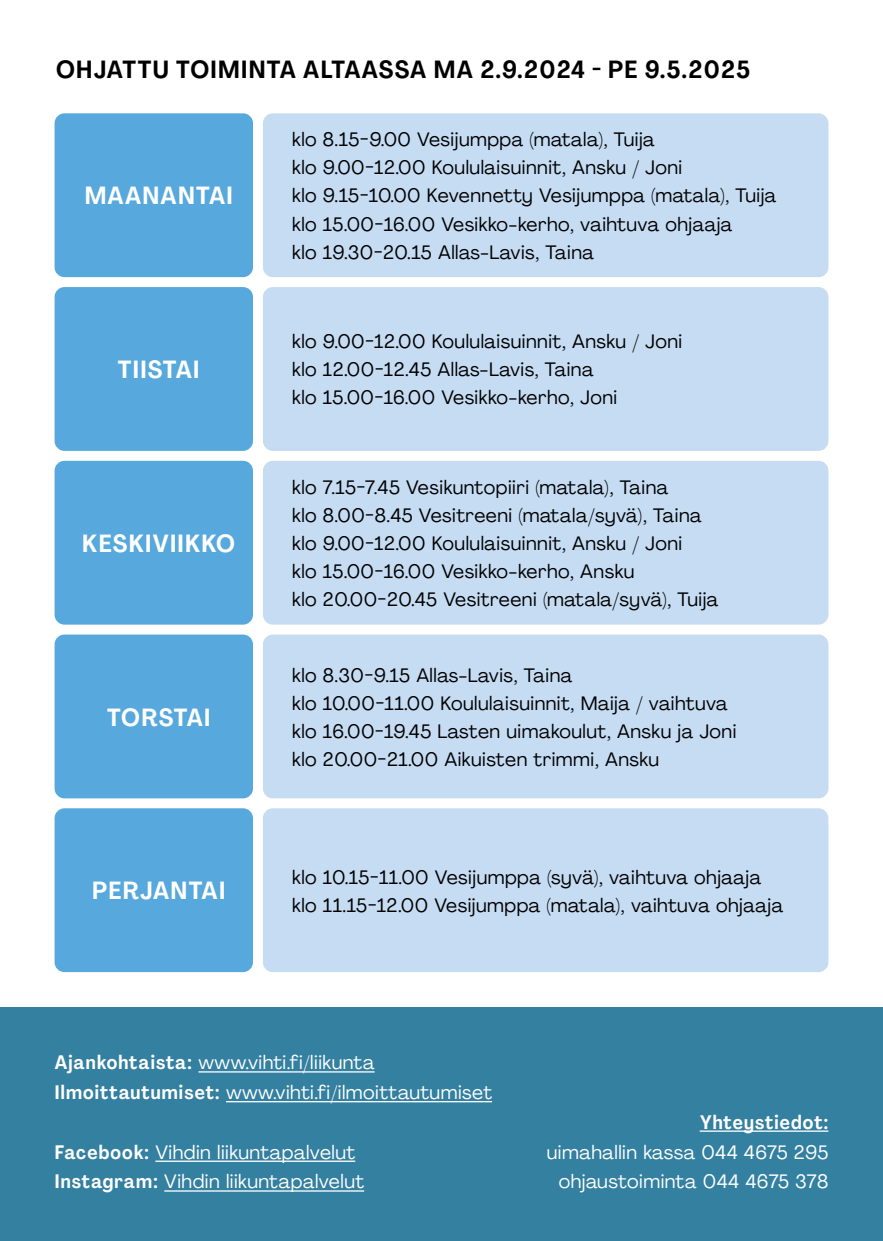
<style>
.page{position:relative;width:883px;height:1241px;background:#fff}
.page>*{position:absolute;margin:0;border:0;box-sizing:border-box;transform-origin:0 0}
.t1{font:700 24.5px "Agrandir Text";letter-spacing:.025em;color:#000}
.t2{font:700 24.5px "Agrandir Text";letter-spacing:.025em;color:#fff}
.t3{font:19.25px/28px "Agrandir";letter-spacing:.025em;color:#000}
.t4{font:19.25px/29.8px "Agrandir";letter-spacing:.025em;color:#fff}
.t5{font:700 19.25px "Agrandir Text";letter-spacing:.025em;color:#fff}
.s1{font-family:"Agrandir Text";font-weight:700}
</style>
<div class="page">
<div style="left:0;top:1007px;width:883px;height:233px;background:#3480a0"></div>
<hr style="left:198px;top:1071px;width:177px;height:1px;background:#fff">
<hr style="left:226px;top:1100px;width:266px;height:2px;background:#fff">
<hr style="left:155px;top:1160px;width:200px;height:1px;background:#fff">
<hr style="left:164px;top:1190px;width:200px;height:1px;background:#fff">
<hr style="left:700px;top:1130px;width:128px;height:1px;background:#fff">
<div style="left:263px;top:113px;width:565px;height:164px;background:#c6dcf3;border-radius:10px"></div>
<div style="left:263px;top:287px;width:565px;height:164px;background:#c6dcf3;border-radius:10px"></div>
<div style="left:263px;top:461px;width:565px;height:163px;background:#c6dcf3;border-radius:10px"></div>
<div style="left:263px;top:634px;width:565px;height:164px;background:#c6dcf3;border-radius:10px"></div>
<div style="left:263px;top:808px;width:565px;height:163px;background:#c6dcf3;border-radius:10px"></div>
<div style="left:55px;top:113px;width:198px;height:164px;background:#56a8dd;border-radius:10px"></div>
<div style="left:55px;top:287px;width:198px;height:164px;background:#56a8dd;border-radius:10px"></div>
<div style="left:55px;top:461px;width:198px;height:163px;background:#56a8dd;border-radius:10px"></div>
<div style="left:55px;top:634px;width:198px;height:164px;background:#56a8dd;border-radius:10px"></div>
<div style="left:55px;top:808px;width:198px;height:163px;background:#56a8dd;border-radius:10px"></div>
<p class="t1" style="left:56px;top:54px;width:696px">OHJATTU TOIMINTA ALTAASSA MA 2.9.2024 - PE 9.5.2025</p>
<p class="t2" style="left:84px;top:181px;width:150px">MAANANTAI</p>
<p class="t2" style="left:118px;top:354px;width:84px">TIISTAI</p>
<p class="t2" style="left:82px;top:528px;width:155px">KESKIVIIKKO</p>
<p class="t2" style="left:107px;top:701px;width:106px">TORSTAI</p>
<p class="t2" style="left:92px;top:875px;width:135px">PERJANTAI</p>
<p class="t3" style="left:292px;top:125px;width:486px">klo 8.15-9.00 Vesijumppa (matala), Tuija<br>klo 9.00-12.00 Koululaisuinnit, Ansku / Joni<br>klo 9.15-10.00 Kevennetty Vesijumppa (matala), Tuija klo 15.00-16.00 Vesikko-kerho, vaihtuva ohjaaja<br>klo 19.30-20.15 Allas-Lavis, Taina</p>
<p class="t3" style="left:292px;top:327px;width:392px">klo 9.00-12.00 Koululaisuinnit, Ansku / Joni klo 12.00-12.45 Allas-Lavis, Taina<br>klo 15.00-16.00 Vesikko-kerho, Joni</p>
<p class="t3" style="left:292px;top:473px;width:428px">klo 7.15-7.45 Vesikuntopiiri (matala), Taina<br>klo 8.00-8.45 Vesitreeni (matala/syvä), Taina klo 9.00-12.00 Koululaisuinnit, Ansku / Joni<br>klo 15.00-16.00 Vesikko-kerho, Ansku<br>klo 20.00-20.45 Vesitreeni (matala/syvä), Tuija</p>
<p class="t3" style="left:292px;top:660px;width:446px">klo 8.30-9.15 Allas-Lavis, Taina<br>klo 10.00-11.00 Koululaisuinnit, Maija / vaihtuva klo 16.00-19.45 Lasten uimakoulut, Ansku ja Joni klo 20.00-21.00 Aikuisten trimmi, Ansku</p>
<p class="t3" style="left:292px;top:862px;width:493px">klo 10.15-11.00 Vesijumppa (syvä), vaihtuva ohjaaja klo 11.15-12.00 Vesijumppa (matala), vaihtuva ohjaaja</p>
<p class="t4" style="left:55px;top:1047px;width:439px"><span class="s1">Ajankohtaista:</span> www.vihti.fi/liikunta<br><span class="s1">Ilmoittautumiset:</span> www.vihti.fi/ilmoittautumiset</p>
<p class="t4" style="left:55px;top:1136px;width:311px"><span class="s1">Facebook:</span> Vihdin liikuntapalvelut<br><span class="s1">Instagram:</span> Vihdin liikuntapalvelut</p>
<p class="t5" style="left:700px;top:1109px;width:130px">Yhteystiedot:</p>
<p class="t4" style="left:547px;top:1136px;width:283px;text-align:right">uimahallin kassa 044 4675 295 ohjaustoiminta 044 4675 378</p>
</div>
